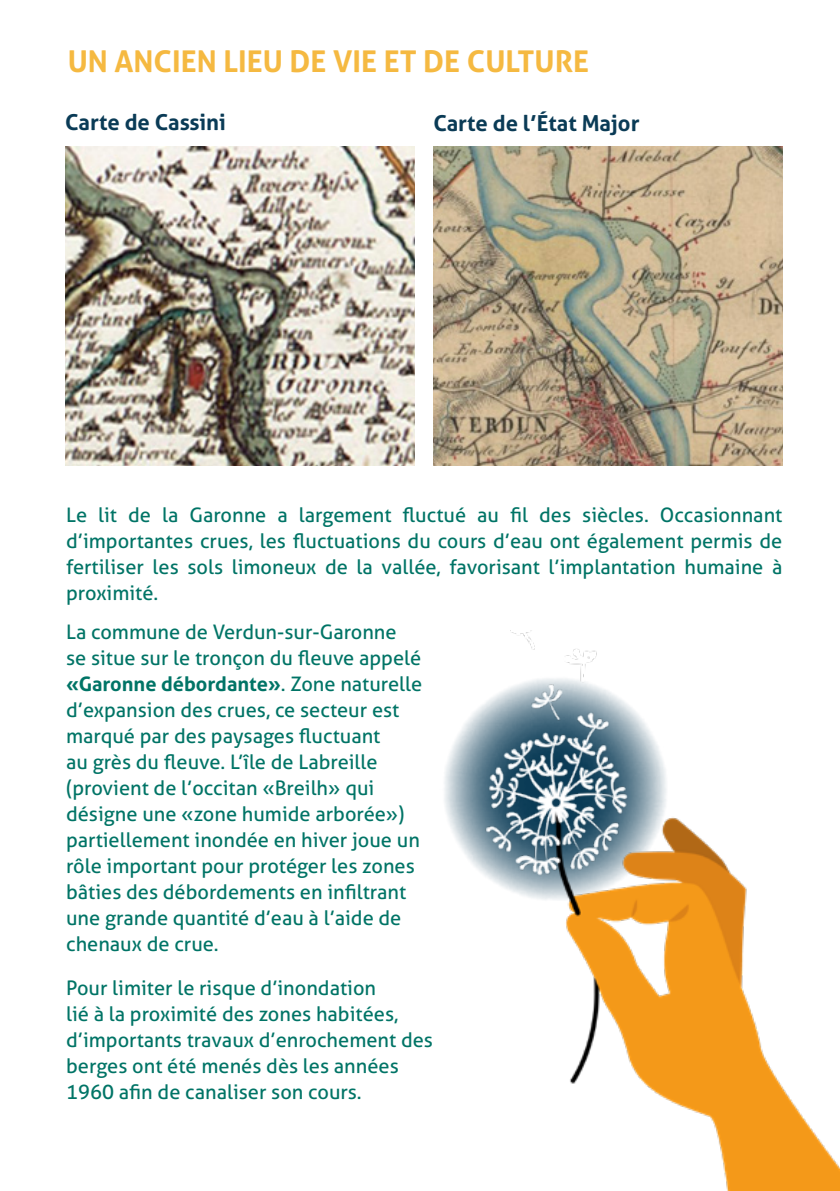
<style>
.page{position:relative;width:840px;height:1191px;background:#fff}
.page>*{position:absolute;margin:0;border:0;box-sizing:border-box;transform-origin:0 0}
.t1{font:700 30px "Aller";color:#f5b941}
.t2{font:700 22px "Aller";color:#0a3b56}
.t3{font:20px/26px "Aller";color:#007466}
.s1{font-weight:700}
</style>
<div class="page">
<img style="left:433px;top:147px;width:349px;height:319px">
<img style="left:65px;top:146px;width:349px;height:319px">
<svg style="left:429px;top:663px;width:251px;height:251px"></svg>
<img style="left:482px;top:632px;width:357px;height:559px">
<p class="t1" style="left:68px;top:43px;width:522px">UN ANCIEN LIEU DE VIE ET DE CULTURE</p>
<p class="t2" style="left:65px;top:108px;width:162px">Carte de Cassini</p>
<p class="t2" style="left:433px;top:110px;width:207px">Carte de l’État Major</p>
<p class="t3" style="left:66px;top:502px;width:717px;text-align:justify">Le lit de la Garonne a largement fluctué au fil des siècles. Occasionnant d’importantes crues, les fluctuations du cours d’eau ont également permis de fertiliser les sols limoneux de la vallée, favorisant l’implantation humaine à proximité.</p>
<p class="t3" style="left:66px;top:618px;width:357px">La commune de Verdun-sur-Garonne<br>se situe sur le tronçon du fleuve appelé <span class="s1">«Garonne débordante»</span>. Zone naturelle d’expansion des crues, ce secteur est marqué par des paysages fluctuant<br>au grès du fleuve. L’île de Labreille (provient de l’occitan «Breilh» qui désigne une «zone humide arborée») partiellement inondée en hiver joue un rôle important pour protéger les zones bâties des débordements en infiltrant une grande quantité d’eau à l’aide de chenaux de crue.</p>
<p class="t3" style="left:66px;top:974px;width:368px">Pour limiter le risque d’inondation<br>lié à la proximité des zones habitées, d’importants travaux d’enrochement des berges ont été menés dès les années 1960 afin de canaliser son cours.</p>
</div>
